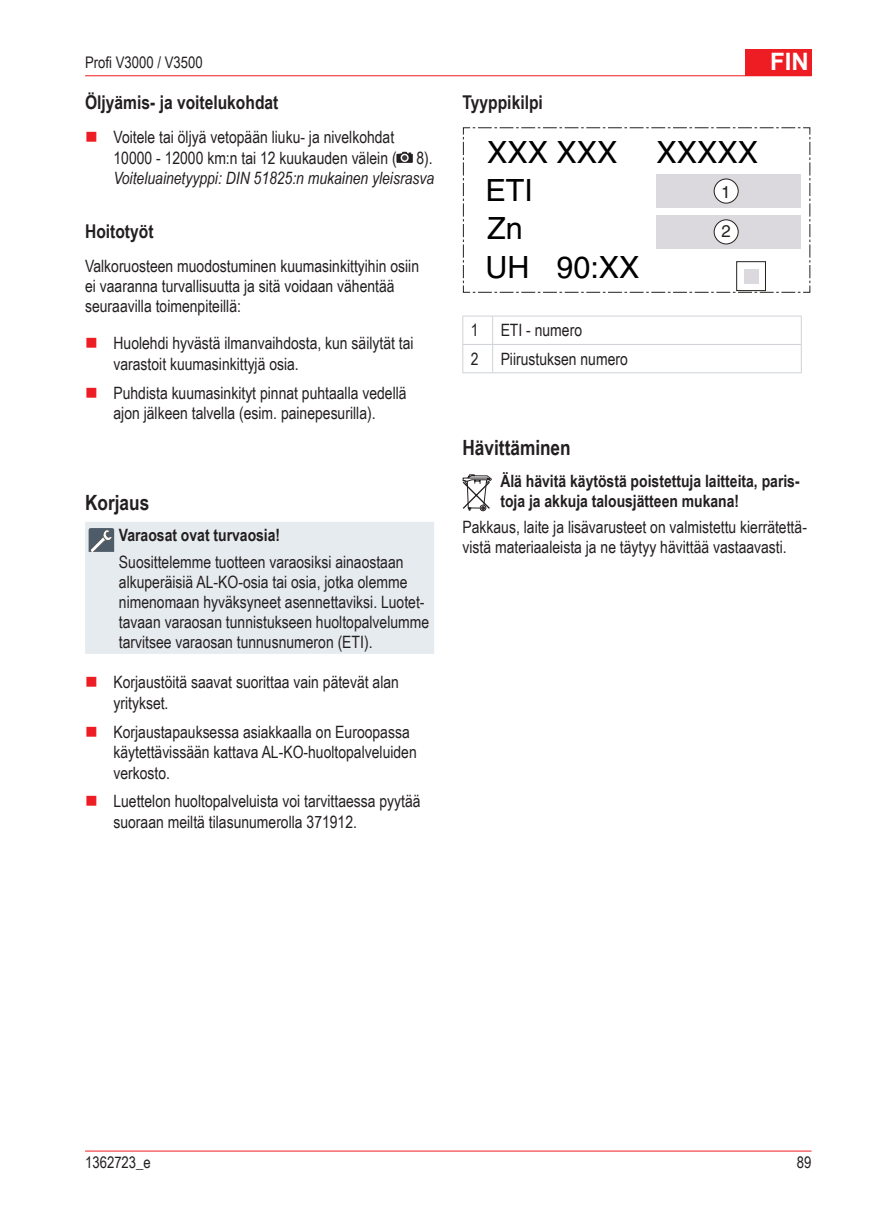
<style>
.page{position:relative;width:874px;height:1225px;background:#fff}
.page>*{position:absolute;margin:0;border:0;box-sizing:border-box;transform-origin:0 0}
.t1{font:30.6px/38.2px "Helvetica";color:#000}
.t2{font:700 24px "Arial";color:#fff}
.t3{font:700 21px "Arial Narrow";color:#231f20}
.t4{font:700 19px "Arial Narrow";color:#231f20}
.t5{font:17px/20.4px "Arial Narrow";color:#231f20}
.t6{font:700 17px/20px "Arial Narrow";color:#231f20}
.t7{font:italic 17px "Arial Narrow";color:#231f20}
.t8{font:17px "Helvetica";color:#24211d}
.t9{font:16px "Arial Narrow";color:#231f20}
</style>
<div class="page">
<div style="left:744px;top:49px;width:67px;height:27px;background:#ee1d23"></div>
<hr style="left:85px;top:1150px;width:726px;height:1px;background:#ee1d23">
<hr style="left:85px;top:75px;width:726px;height:1px;background:#ee1d23">
<svg style="left:396px;top:152px;width:16px;height:11px"></svg>
<div style="left:85px;top:522px;width:349px;height:132px;background:#e6ebef"></div>
<svg style="left:89px;top:528px;width:25px;height:24px"></svg>
<hr style="left:462px;top:316px;width:30px;height:1px;background:#ced2d6">
<hr style="left:492px;top:316px;width:309px;height:1px;background:#ced2d6">
<hr style="left:462px;top:344px;width:30px;height:1px;background:#ced2d6">
<svg style="left:462px;top:316px;width:1px;height:56px"></svg>
<hr style="left:492px;top:344px;width:309px;height:1px;background:#ced2d6">
<svg style="left:492px;top:317px;width:1px;height:55px"></svg>
<hr style="left:462px;top:372px;width:30px;height:1px;background:#ced2d6">
<hr style="left:492px;top:372px;width:309px;height:1px;background:#ced2d6">
<svg style="left:462px;top:474px;width:29px;height:37px"></svg>
<svg style="left:462px;top:127px;width:348px;height:166px"></svg>
<div style="left:656px;top:174px;width:144px;height:34px;background:#dbd9dd"></div>
<div style="left:656px;top:215px;width:144px;height:34px;background:#dbd9dd"></div>
<div style="left:713px;top:179px;width:24px;height:24px;background:#fff;border-radius:50%"></div>
<div style="left:713px;top:179px;width:25px;height:24px;border:1px solid #24211d;border-radius:50%"></div>
<div style="left:713px;top:220px;width:24px;height:24px;background:#fff;border-radius:50%"></div>
<div style="left:713px;top:219px;width:25px;height:25px;border:1px solid #24211d;border-radius:50%"></div>
<div style="left:735px;top:261px;width:30px;height:30px;border:1px solid #24211d"></div>
<div style="left:743px;top:269px;width:15px;height:14px;background:#dbd9dd"></div>
<p class="t9" style="left:85px;top:50px;width:119px">Profi V3000 / V3500</p>
<p class="t4" style="left:85px;top:87px;width:195px">Öljyämis- ja voitelukohdat</p>
<p class="t5" style="left:113px;top:126px;width:320px">Voitele tai öljyä vetopään liuku- ja nivelkohdat<br>10000 - 12000 km:n tai 12 kuukauden välein ( 8).</p>
<p class="t7" style="left:113px;top:166px;width:322px">Voiteluainetyyppi: DIN 51825:n mukainen yleisrasva</p>
<p class="t4" style="left:85px;top:217px;width:70px">Hoitotyöt</p>
<p class="t5" style="left:85px;top:255px;width:335px">Valkoruosteen muodostuminen kuumasinkittyihin osiin ei vaaranna turvallisuutta ja sitä voidaan vähentää seuraavilla toimenpiteillä:</p>
<p class="t5" style="left:113px;top:332px;width:301px">Huolehdi hyvästä ilmanvaihdosta, kun säilytät tai varastoit kuumasinkittyjä osia.</p>
<p class="t5" style="left:113px;top:382px;width:294px">Puhdista kuumasinkityt pinnat puhtaalla vedellä ajon jälkeen talvella (esim. painepesurilla).</p>
<p class="t3" style="left:85px;top:487px;width:66px">Korjaus</p>
<p class="t6" style="left:119px;top:524px;width:163px">Varaosat ovat turvaosia!</p>
<p class="t5" style="left:119px;top:551px;width:311px">Suosittelemme tuotteen varaosiksi ainaostaan alkuperäisiä AL-KO-osia tai osia, jotka olemme nimenomaan hyväksyneet asennettaviksi. Luotet&shy;tavaan varaosan tunnistukseen huoltopalvelumme tarvitsee varaosan tunnusnumeron (ETI).</p>
<p class="t5" style="left:113px;top:671px;width:287px">Korjaustöitä saavat suorittaa vain pätevät alan yritykset.</p>
<p class="t5" style="left:113px;top:721px;width:305px">Korjaustapauksessa asiakkaalla on Euroopassa käytettävissään kattava AL-KO-huoltopalveluiden verkosto.</p>
<p class="t5" style="left:113px;top:790px;width:308px">Luettelon huoltopalveluista voi tarvittaessa pyytää suoraan meiltä tilasunumerolla 371912.</p>
<p class="t4" style="left:462px;top:87px;width:82px">Tyyppikilpi</p>
<h1 class="t1" style="left:485px;top:133px;width:134px">XXX XXX<br>ETI<br>Zn<br>UH</h1>
<h1 class="t1" style="left:656px;top:133px;width:103px">XXXXX</h1>
<p class="t8" style="left:720px;top:182px;width:11px">1</p>
<p class="t8" style="left:721px;top:221px;width:11px">2</p>
<h1 class="t1" style="left:556px;top:248px;width:84px">90:XX</h1>
<h2 class="t2" style="left:769px;top:46px;width:40px">FIN</h2>
<p class="t5" style="left:470px;top:320px;width:9px">1</p>
<p class="t5" style="left:500px;top:320px;width:83px">ETI - numero</p>
<p class="t5" style="left:470px;top:348px;width:9px">2</p>
<p class="t5" style="left:500px;top:348px;width:129px">Piirustuksen numero</p>
<p class="t3" style="left:462px;top:431px;width:110px">Hävittäminen</p>
<p class="t6" style="left:500px;top:470px;width:301px">Älä hävitä käytöstä poistettuja laitteita, paris&shy;toja ja akkuja talousjätteen mukana!</p>
<p class="t5" style="left:462px;top:516px;width:346px">Pakkaus, laite ja lisävarusteet on valmistettu kierrätettä&shy;vistä materiaaleista ja ne täytyy hävittää vastaavasti.</p>
<p class="t9" style="left:85px;top:1150px;width:67px">1362723_e</p>
<p class="t9" style="left:796px;top:1150px;width:16px">89</p>
</div>
